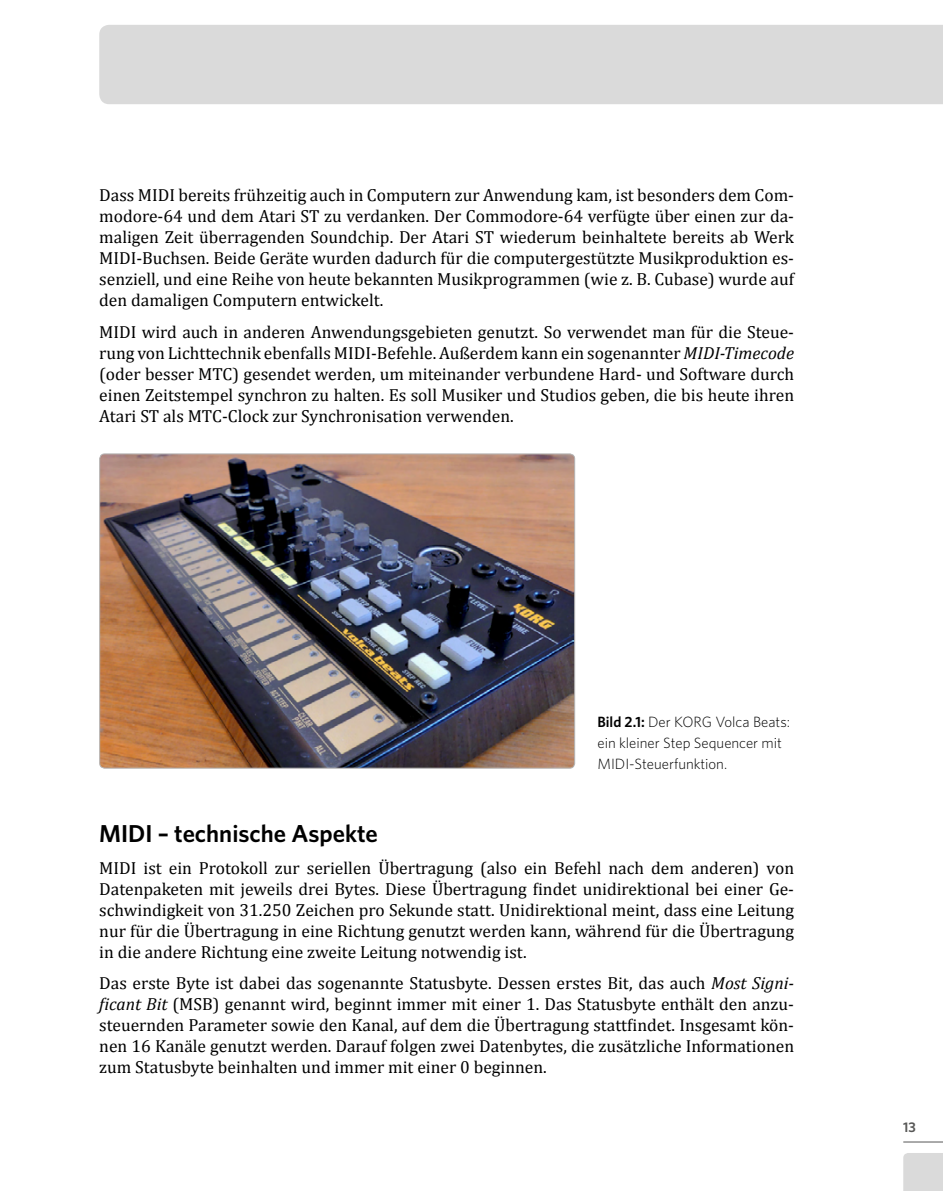
<style>
.page{position:relative;width:943px;height:1191px;background:#fff}
.page>*{position:absolute;margin:0;border:0;box-sizing:border-box;transform-origin:0 0}
.t1{font:600 24.5px "Whitney";color:#000}
.t2{font:17.5px/21px "Cambria";color:#000;text-align:justify}
.t3{font:300 14.88px/21px "Whitney";color:#000}
.t4{font:600 14px "Whitney";color:#575756}
.s1{font-style:italic}
.s2{font-weight:600}
</style>
<div class="page">
<hr style="left:903px;top:1141px;width:40px;height:1px;background:#575756">
<div style="left:903px;top:1153px;width:40px;height:38px;background:#dadada"></div>
<div style="left:99px;top:25px;width:844px;height:79px;background:#dadada"></div>
<img style="left:101px;top:455px;width:473px;height:313px">
<div style="left:99px;top:453px;width:476px;height:315px;border:1px solid #b3b2b2;border-radius:5px"></div>
<p class="t2" style="left:99px;top:185px;width:696px">Dass MIDI bereits frühzeitig auch in Computern zur Anwendung kam, ist besonders dem Com&shy;modore-64 und dem Atari ST zu verdanken. Der Commodore-64 verfügte über einen zur da&shy;maligen Zeit überragenden Soundchip. Der Atari ST wiederum beinhaltete bereits ab Werk MIDI-Buchsen. Beide Geräte wurden dadurch für die computergestützte Musikproduktion es&shy;senziell, und eine Reihe von heute bekannten Musikprogrammen (wie z. B. Cubase) wurde auf den damaligen Computern entwickelt.</p>
<p class="t2" style="left:99px;top:321px;width:696px">MIDI wird auch in anderen Anwendungsgebieten genutzt. So verwendet man für die Steue&shy;rung von Lichttechnik ebenfalls MIDI-Befehle. Außerdem kann ein sogenannter <span class="s1">MIDI-Timecode </span>(oder besser MTC) gesendet werden, um miteinander verbundene Hard- und Software durch einen Zeitstempel synchron zu halten. Es soll Musiker und Studios geben, die bis heute ihren Atari ST als MTC-Clock zur Synchronisation verwenden.</p>
<p class="t3" style="left:597px;top:710px;width:194px"><span class="s2">Bild 2.1:</span> Der KORG Volca Beats: ein kleiner Step Sequencer mit<br>MIDI-Steuerfunktion.</p>
<h1 class="t1" style="left:99px;top:818px;width:280px">MIDI – technische Aspekte</h1>
<p class="t2" style="left:99px;top:857px;width:696px">MIDI ist ein Protokoll zur seriellen Übertragung (also ein Befehl nach dem anderen) von Datenpaketen mit jeweils drei Bytes. Diese Übertragung findet unidirektional bei einer Ge&shy;schwindigkeit von 31.250 Zeichen pro Sekunde statt. Unidirektional meint, dass eine Leitung nur für die Übertragung in eine Richtung genutzt werden kann, während für die Übertragung in die andere Richtung eine zweite Leitung notwendig ist.</p>
<p class="t2" style="left:99px;top:972px;width:696px">Das erste Byte ist dabei das sogenannte Statusbyte. Dessen erstes Bit, das auch <span class="s1">Most Signi&shy;ficant Bit</span> (MSB) genannt wird, beginnt immer mit einer 1. Das Statusbyte enthält den anzu&shy;steuernden Parameter sowie den Kanal, auf dem die Übertragung stattfindet. Insgesamt kön&shy;nen 16 Kanäle genutzt werden. Darauf folgen zwei Datenbytes, die zusätzliche Informationen zum Statusbyte beinhalten und immer mit einer 0 beginnen.</p>
<p class="t4" style="left:903px;top:1118px;width:14px">13</p>
</div>
